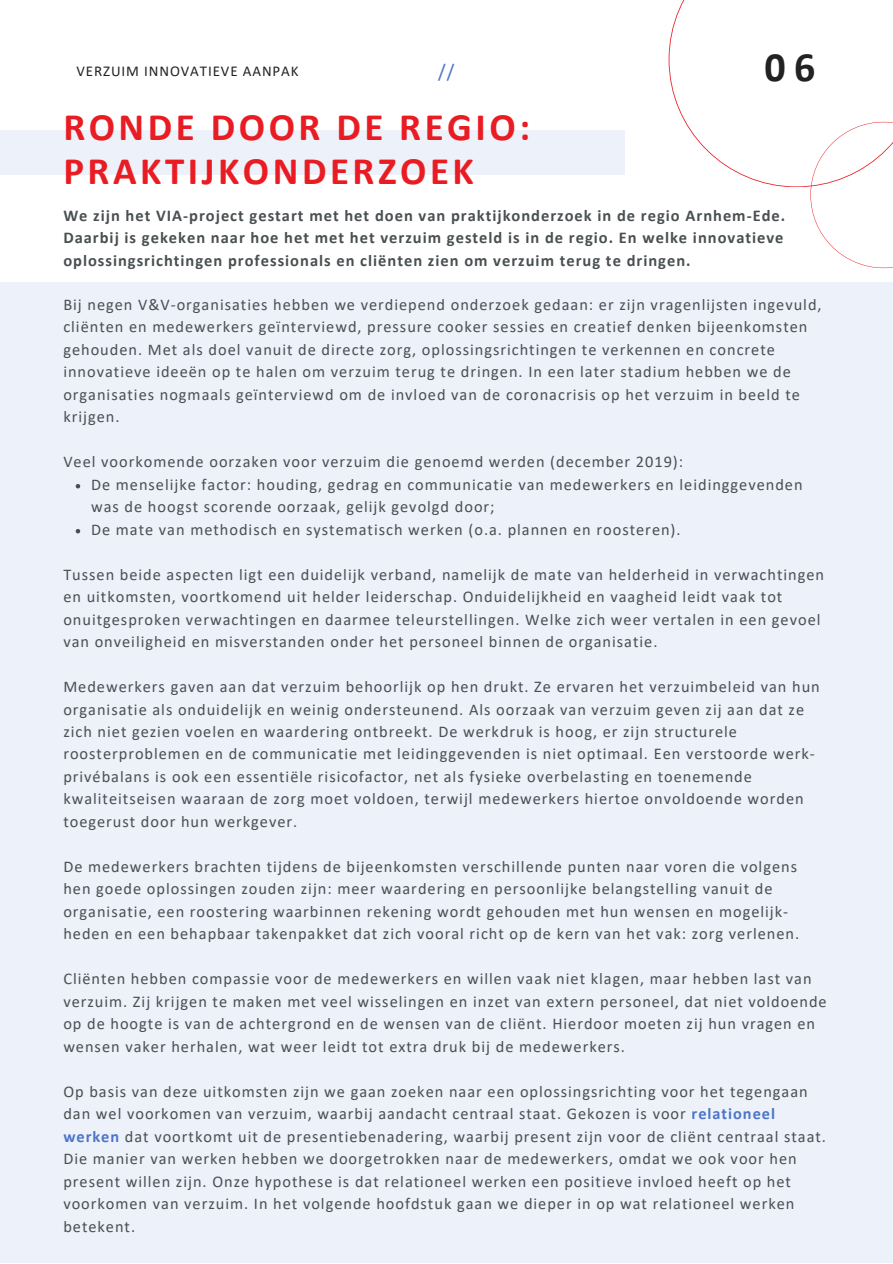
<style>
.page{position:relative;width:893px;height:1264px;background:#fff}
.page>*{position:absolute;margin:0;border:0;box-sizing:border-box;transform-origin:0 0}
.t1{font:700 42px "Calibri";color:#222}
.t2{font:700 39px/43.8px "Calibri";letter-spacing:.09em;color:#ea1c23}
.t3{font:19.8px "Calibri";color:#4d75c8}
.t4{font:700 16.5px/22.5px "Calibri";letter-spacing:.06em;color:#495052}
.t5{font:16.35px/22.5px "Calibri";letter-spacing:.06em;color:#495052}
.t6{font:15px "Calibri";letter-spacing:.06em;color:#222}
.s1{font-weight:700;color:#4d75c8}
</style>
<div class="page">
<div style="left:0;top:282px;width:892px;height:980px;background:#ecf1fa"></div>
<div style="left:0;top:131px;width:624px;height:43px;background:#ecf1fa"></div>
<svg style="left:76px;top:484px;width:4px;height:4px"></svg>
<svg style="left:76px;top:529px;width:4px;height:4px"></svg>
<svg style="left:668px;top:0;width:224px;height:268px"></svg>
<p class="t6" style="left:76px;top:65px;width:224px">VERZUIM INNOVATIEVE AANPAK</p>
<p class="t3" style="left:438px;top:63px;width:18px">//</p>
<p class="t1" style="left:764px;top:50px;width:52px">06</p>
<p class="t2" style="left:63px;top:109px;width:468px">RONDE DOOR DE REGIO:<br>PRAKTIJKONDERZOEK</p>
<p class="t4" style="left:63px;top:205px;width:723px">We zijn het VIA-project gestart met het doen van praktijkonderzoek in de regio Arnhem-Ede.</p>
<p class="t4" style="left:63px;top:228px;width:721px">Daarbij is gekeken naar hoe het met het verzuim gesteld is in de regio. En welke innovatieve oplossingsrichtingen professionals en cliënten zien om verzuim terug te dringen.</p>
<p class="t5" style="left:63px;top:294px;width:759px">Bij negen V&amp;V-organisaties hebben we verdiepend onderzoek gedaan: er zijn vragenlijsten ingevuld, cliënten en medewerkers geïnterviewd, pressure cooker sessies en creatief denken bijeenkomsten gehouden. Met als doel vanuit de directe zorg, oplossingsrichtingen te verkennen en concrete innovatieve ideeën op te halen om verzuim terug te dringen. In een later stadium hebben we de organisaties nogmaals geïnterviewd om de invloed van de coronacrisis op het verzuim in beeld te krijgen.</p>
<p class="t5" style="left:63px;top:452px;width:621px">Veel voorkomende oorzaken voor verzuim die genoemd werden (december 2019):</p>
<p class="t5" style="left:91px;top:474px;width:713px">De menselijke factor: houding, gedrag en communicatie van medewerkers en leidinggevenden was de hoogst scorende oorzaak, gelijk gevolgd door;</p>
<p class="t5" style="left:91px;top:519px;width:591px">De mate van methodisch en systematisch werken (o.a. plannen en roosteren).</p>
<p class="t5" style="left:63px;top:564px;width:762px">Tussen beide aspecten ligt een duidelijk verband, namelijk de mate van helderheid in verwachtingen en uitkomsten, voortkomend uit helder leiderschap. Onduidelijkheid en vaagheid leidt vaak tot onuitgesproken verwachtingen en daarmee teleurstellingen. Welke zich weer vertalen in een gevoel van onveiligheid en misverstanden onder het personeel binnen de organisatie.</p>
<p class="t5" style="left:63px;top:676px;width:758px">Medewerkers gaven aan dat verzuim behoorlijk op hen drukt. Ze ervaren het verzuimbeleid van hun organisatie als onduidelijk en weinig ondersteunend. Als oorzaak van verzuim geven zij aan dat ze zich niet gezien voelen en waardering ontbreekt. De werkdruk is hoog, er zijn structurele roosterproblemen en de communicatie met leidinggevenden is niet optimaal. Een verstoorde werk&shy;privébalans is ook een essentiële risicofactor, net als fysieke overbelasting en toenemende kwaliteitseisen waaraan de zorg moet voldoen, terwijl medewerkers hiertoe onvoldoende worden toegerust door hun werkgever.</p>
<p class="t5" style="left:63px;top:856px;width:737px">De medewerkers brachten tijdens de bijeenkomsten verschillende punten naar voren die volgens hen goede oplossingen zouden zijn: meer waardering en persoonlijke belangstelling vanuit de organisatie, een roostering waarbinnen rekening wordt gehouden met hun wensen en mogelijk&shy;heden en een behapbaar takenpakket dat zich vooral richt op de kern van het vak: zorg verlenen.</p>
<p class="t5" style="left:63px;top:969px;width:764px">Cliënten hebben compassie voor de medewerkers en willen vaak niet klagen, maar hebben last van verzuim. Zij krijgen te maken met veel wisselingen en inzet van extern personeel, dat niet voldoende op de hoogte is van de achtergrond en de wensen van de cliënt. Hierdoor moeten zij hun vragen en wensen vaker herhalen, wat weer leidt tot extra druk bij de medewerkers.</p>
<p class="t5" style="left:63px;top:1081px;width:764px">Op basis van deze uitkomsten zijn we gaan zoeken naar een oplossingsrichting voor het tegengaan dan wel voorkomen van verzuim, waarbij aandacht centraal staat. Gekozen is voor <span class="s1">relationeel werken</span> dat voortkomt uit de presentiebenadering, waarbij present zijn voor de cliënt centraal staat.<br>Die manier van werken hebben we doorgetrokken naar de medewerkers, omdat we ook voor hen present willen zijn. Onze hypothese is dat relationeel werken een positieve invloed heeft op het voorkomen van verzuim. In het volgende hoofdstuk gaan we dieper in op wat relationeel werken betekent.</p>
</div>
